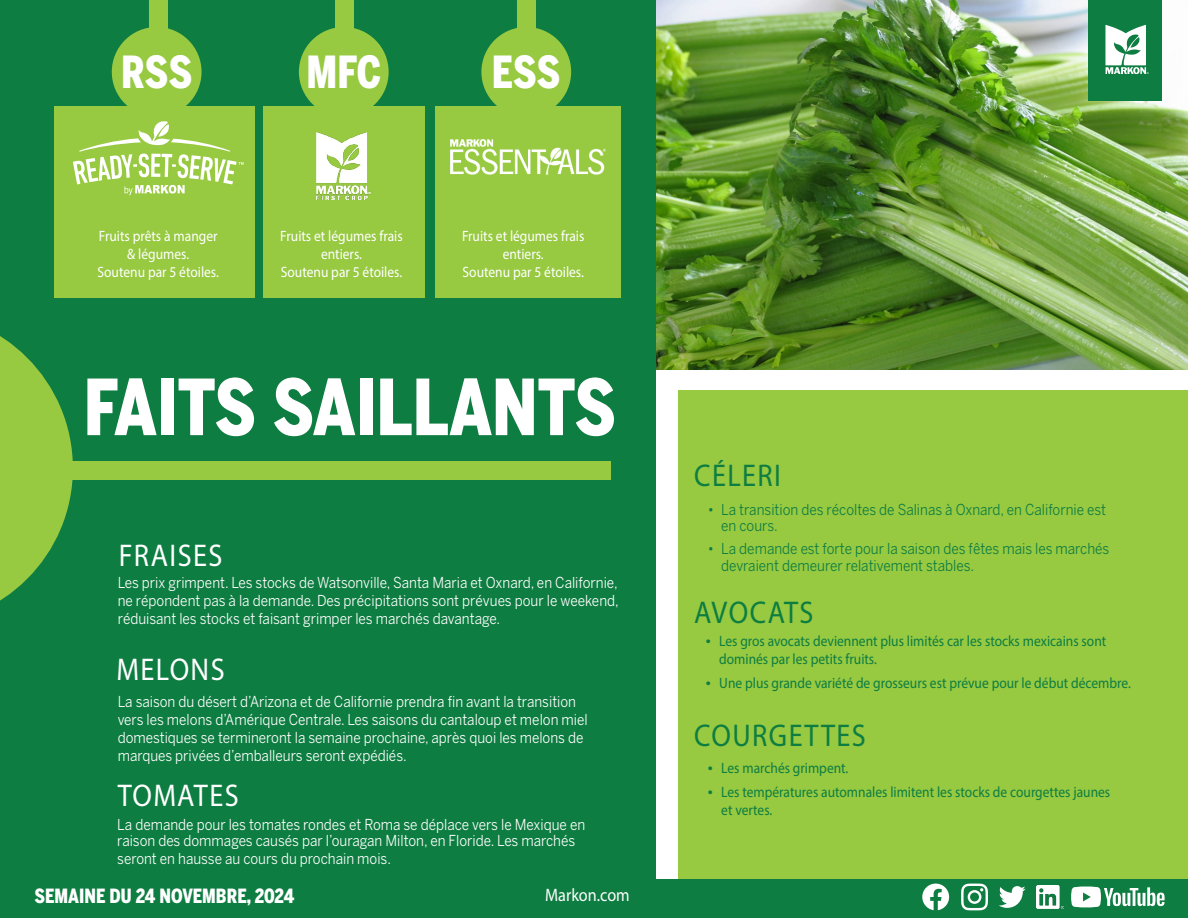
<style>
.page{position:relative;width:1188px;height:918px;background:#fff}
.page>*{position:absolute;margin:0;border:0;box-sizing:border-box;transform-origin:0 0}
.t1{font:900 76.5px "Benton Sans Cond";color:#fff;scale:.9 1}
.t2{font:900 43.95px "Benton Sans Cond";letter-spacing:-.01em;color:#fff;scale:.9 1}
.t3{font:31.5px "Myriad Pro";letter-spacing:.05em;color:#0d7d41;scale:.9 1}
.t4{font:31.5px "Myriad Pro";letter-spacing:.05em;color:#fff;scale:.9 1}
.t5{font:900 19.5px "Benton Sans Cond";color:#fff;scale:.9 1}
.t6{font:18px "Myriad Pro";color:#fff;scale:.9 1}
.t7{font:15px/18px "Benton Sans";color:#fff;scale:.9 1}
.t8{font:15px/18px "Myriad Pro";color:#0d7d41;scale:.9 1}
.t9{font:15px/16.5px "Benton Sans";color:#0d7d41;scale:.9 1}
.t10{font:15px/18px "Myriad Pro";color:#fff;text-align:center;scale:.9 1}
.s1{font-size:18px}
</style>
<div class="page">
<img style="left:655px;top:0;width:533px;height:369px">
<div style="left:0;top:0;width:655px;height:918px;background:#0d7d41"></div>
<div style="left:1089px;top:0;width:73px;height:100px;background:#0d7d41"></div>
<svg style="left:0;top:336px;width:73px;height:265px"></svg>
<div style="left:0;top:461px;width:610px;height:18px;background:#97c941"></div>
<div style="left:678px;top:390px;width:510px;height:528px;background:#97c941"></div>
<div style="left:0;top:879px;width:1188px;height:39px;background:#0d7d41"></div>
<svg style="left:922px;top:884px;width:27px;height:26px"></svg>
<svg style="left:961px;top:884px;width:27px;height:26px"></svg>
<svg style="left:999px;top:886px;width:27px;height:22px"></svg>
<img style="left:1036px;top:886px;width:27px;height:22px">
<svg style="left:1071px;top:887px;width:94px;height:20px"></svg>
<svg style="left:1105px;top:25px;width:44px;height:48px"></svg>
<div style="left:149px;top:0;width:18px;height:39px;background:#97c941"></div>
<div style="left:335px;top:0;width:18px;height:39px;background:#97c941"></div>
<div style="left:517px;top:0;width:18px;height:39px;background:#97c941"></div>
<div style="left:112px;top:27px;width:90px;height:90px;background:#97c941;border-radius:50%"></div>
<div style="left:299px;top:27px;width:90px;height:90px;background:#97c941;border-radius:50%"></div>
<div style="left:481px;top:27px;width:90px;height:90px;background:#97c941;border-radius:50%"></div>
<div style="left:54px;top:106px;width:201px;height:191px;background:#97c941"></div>
<div style="left:263px;top:106px;width:162px;height:191px;background:#97c941"></div>
<div style="left:435px;top:106px;width:186px;height:191px;background:#97c941"></div>
<svg style="left:73px;top:121px;width:171px;height:74px"></svg>
<img style="left:317px;top:132px;width:54px;height:68px">
<img style="left:450px;top:140px;width:155px;height:35px">
<h2 class="t2" style="left:121px;top:46px;width:81px">RSS</h2>
<h2 class="t2" style="left:307px;top:46px;width:84px">MFC</h2>
<h2 class="t2" style="left:492px;top:46px;width:78px">ESS</h2>
<p class="t10" style="left:97px;top:227px;width:136px">Fruits prêts à manger &amp; légumes.<br>Soutenu par 5 étoiles.</p>
<p class="t10" style="left:280px;top:227px;width:138px">Fruits et légumes frais entiers.<br>Soutenu par 5 étoiles.</p>
<p class="t10" style="left:462px;top:227px;width:138px">Fruits et légumes frais entiers.<br>Soutenu par 5 étoiles.</p>
<h1 class="t1" style="left:84px;top:362px;width:593px">FAITS SAILLANTS</h1>
<h3 class="t4" style="left:119px;top:536px;width:117px">FRAISES</h3>
<p class="t7" style="left:118px;top:573px;width:558px;text-align:justify">Les prix grimpent. Les stocks de Watsonville, Santa Maria et Oxnard, en Californie, ne répondent pas à la demande. Des précipitations sont prévues pour le weekend, réduisant les stocks et faisant grimper les marchés davantage.</p>
<h3 class="t4" style="left:116px;top:650px;width:122px">MELONS</h3>
<p class="t7" style="left:118px;top:692px;width:524px">La saison du désert d’Arizona et de Californie prendra fin avant la transition vers les melons d’Amérique Centrale. Les saisons du cantaloup et melon miel domestiques se termineront la semaine prochaine, après quoi les melons de marques privées d’emballeurs seront expédiés.</p>
<h3 class="t4" style="left:118px;top:776px;width:136px">TOMATES</h3>
<p class="t7" style="left:117px;top:816px;width:521px;line-height:16.5px">La demande pour les tomates rondes et Roma se déplace vers le Mexique en raison des dommages causés par l’ouragan Milton, en Floride. Les marchés</p>
<p class="t7" style="left:117px;top:850px;width:306px">seront en hausse au cours du prochain mois.</p>
<h3 class="t5" style="left:34px;top:884px;width:290px">SEMAINE DU 24 NOVEMBRE, 2024</h3>
<p class="t6" style="left:545px;top:883px;width:96px">Markon.com</p>
<h3 class="t3" style="left:694px;top:456px;width:98px">CÉLERI</h3>
<p class="t9" style="left:721px;top:501px;width:429px;text-indent:-14px">• La transition des récoltes de Salinas à Oxnard, en Californie est en cours.</p>
<p class="t9" style="left:721px;top:540px;width:433px;text-indent:-14px">• La demande est forte pour la saison des fêtes mais les marchés devraient demeurer relativement stables.</p>
<h3 class="t3" style="left:694px;top:593px;width:134px">AVOCATS</h3>
<p class="t8" style="left:719px;top:631px;width:431px;text-indent:-14px"><span class="s1">•</span> Les gros avocats deviennent plus limités car les stocks mexicains sont dominés par les petits fruits.</p>
<p class="t8" style="left:706px;top:674px;width:474px"><span class="s1">•</span> Une plus grande variété de grosseurs est prévue pour le début décembre.</p>
<h3 class="t3" style="left:694px;top:716px;width:192px">COURGETTES</h3>
<p class="t8" style="left:708px;top:758px;width:158px"><span class="s1">•</span> Les marchés grimpent.</p>
<p class="t8" style="left:721px;top:783px;width:434px;text-indent:-14px"><span class="s1">•</span> Les températures automnales limitent les stocks de courgettes jaunes et vertes.</p>
</div>
